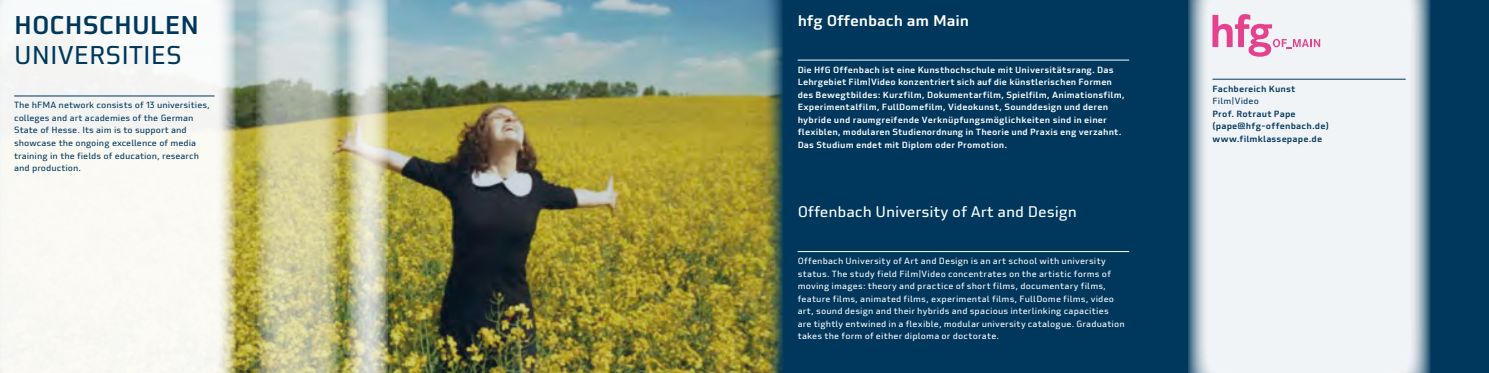
<style>
.page{position:relative;width:1489px;height:373px;background:#fff}
.page>*{position:absolute;margin:0;border:0;box-sizing:border-box;transform-origin:0 0}
.t1{font:25px "Utility";color:#00385d}
.t2{font:500 25px "Utility";color:#00385d}
.t3{font:15px "Utility";letter-spacing:-.01em;color:#fff}
.t4{font:500 15px "Utility";letter-spacing:-.01em;color:#fff}
.t5{font:8.75px/12.5px "Utility";letter-spacing:.015em;color:#fff}
.t6{font:500 8.75px/12.5px "Utility";letter-spacing:.015em;color:#fff}
.t7{font:8.75px/12.5px "Utility";color:#00385d}
.t8{font:500 8.75px/12.5px "Utility";letter-spacing:.015em;color:#00385d}
</style>
<div class="page">
<div style="left:0;top:0;width:1488px;height:372px;background:#00385d"></div>
<svg style="left:1188px;top:0;width:242px;height:372px;background:#e2e8ec"></svg>
<img style="left:235px;top:0;width:548px;height:372px">
<div style="left:0;top:0;width:235px;height:372px;background:#f9f9f3"></div>
<hr style="left:797px;top:60px;width:332px;height:1px;background:#fff">
<hr style="left:1212px;top:79px;width:193px;height:1px;background:#00385d">
<hr style="left:797px;top:251px;width:332px;height:1px;background:#fff">
<svg style="left:1212px;top:14px;width:107px;height:43px;background:#eec4d9"></svg>
<hr style="left:14px;top:95px;width:200px;height:1px;background:#00385d">
<svg style="left:256px;top:0;width:83px;height:372px;background:#c7c79f"></svg>
<img style="left:346px;top:0;width:42px;height:372px">
<h1 class="t2" style="left:14px;top:8px;width:36px">Hochschulen</h1>
<h1 class="t1" style="left:14px;top:38px;width:32px">Universities</h1>
<p class="t7" style="left:14px;top:99px;width:197px">The hFMA network consists of 13 universities, colleges and art academies of the German State of Hesse. Its aim is to support and showcase the ongoing excellence of media training in the fields of education, research and production.</p>
<h2 class="t4" style="left:797px;top:10px;width:173px">hfg Offenbach am Main</h2>
<p class="t6" style="left:797px;top:63px;width:328px">Die HfG Offenbach ist eine Kunsthochschule mit Universitätsrang. Das Lehrgebiet Film|Video konzentriert sich auf die künstlerischen Formen des Bewegtbildes: Kurzfilm, Dokumentarfilm, Spielfilm, Animationsfilm, Experimentalfilm, FullDomefilm, Videokunst, Sounddesign und deren hybride und raumgreifende Verknüpfungsmöglichkeiten sind in einer flexiblen, modularen Studienordnung in Theorie und Praxis eng verzahnt.<br>Das Studium endet mit Diplom oder Promotion.</p>
<h2 class="t3" style="left:797px;top:201px;width:281px">Offenbach University of Art and Design</h2>
<p class="t5" style="left:797px;top:254px;width:328px">Offenbach University of Art and Design is an art school with university status. The study field Film|Video concentrates on the artistic forms of moving images: theory and practice of short films, documentary films, feature films, animated films, experimental films, FullDome films, video art, sound design and their hybrids and spacious interlinking capacities are tightly entwined in a flexible, modular university catalogue. Graduation takes the form of either diploma or doctorate.</p>
<p class="t8" style="left:1212px;top:82px;width:85px">Fachbereich Kunst</p>
<p class="t7" style="left:1212px;top:94px;width:48px">Film|Video</p>
<p class="t8" style="left:1212px;top:107px;width:118px">Prof. Rotraut Pape (pape@hfg-offenbach.de) www.filmklassepape.de</p>
</div>
